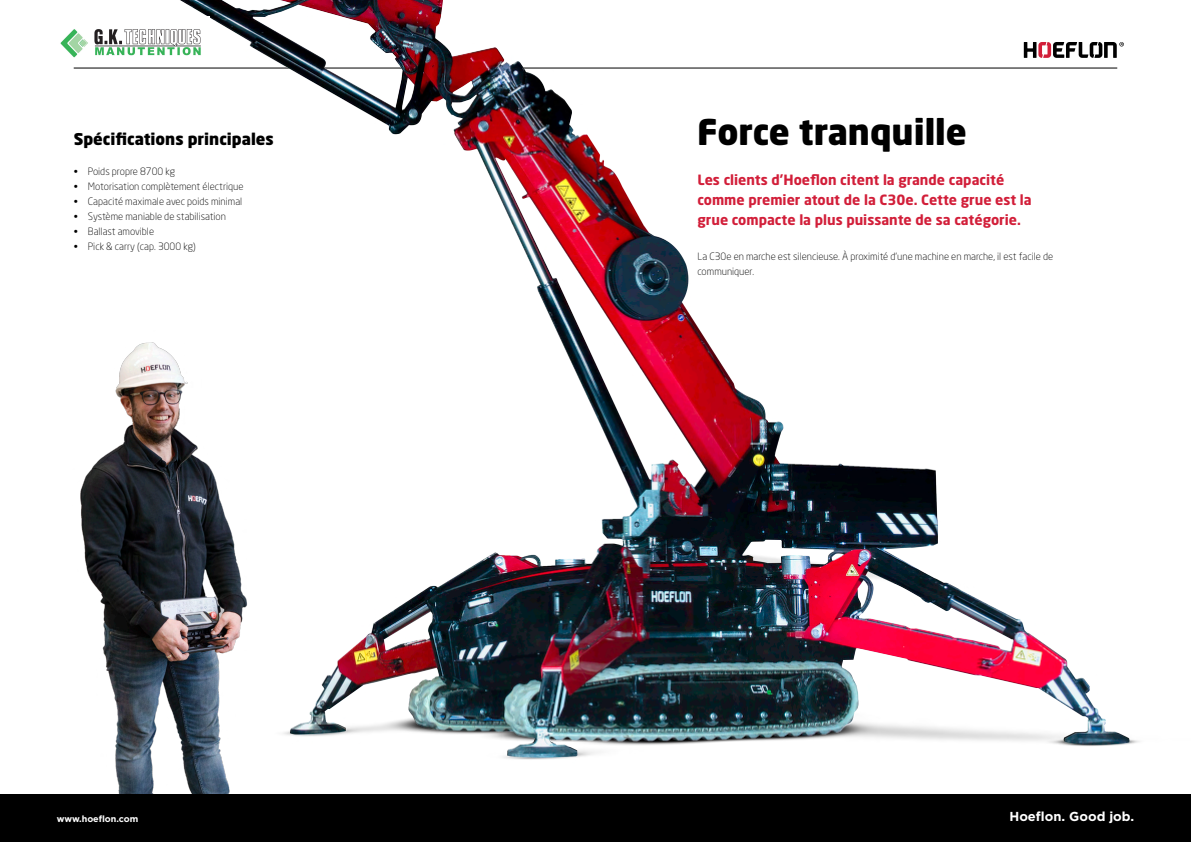
<style>
.page{position:relative;width:1191px;height:842px;background:#fff}
.page>*{position:absolute;margin:0;border:0;box-sizing:border-box;transform-origin:0 0}
.kop_1{font:900 35px "Neo Sans W1 G";color:#000}
.kop_2{font:900 16px "Neo Sans W1 G";color:#000}
.introtekst{font:700 14px/20px "Neo Sans W1 G";color:#d21e39}
.t1{font:700 13px "Gotham";color:#fff}
.bodytekst{font:300 10px/15px "Neo Sans W1 G";color:#000}
.t2{font:700 9px "Gotham";color:#fff}
</style>
<div class="page">
<img style="left:73px;top:0;width:1067px;height:760px">
<img style="left:73px;top:265px;width:276px;height:529px">
<div style="left:0;top:794px;width:1191px;height:48px;background:#000"></div>
<img style="left:60px;top:17px;width:149px;height:49px">
<p class="kop_2" style="left:74px;top:129px;width:201px">Spécifications principales</p>
<p class="bodytekst" style="left:74px;top:164px;width:103px">• Poids propre 8700 kg</p>
<p class="bodytekst" style="left:74px;top:179px;width:171px">• Motorisation complètement électrique</p>
<p class="bodytekst" style="left:74px;top:194px;width:170px">• Capacité maximale avec poids minimal</p>
<p class="bodytekst" style="left:74px;top:209px;width:154px">• Système maniable de stabilisation</p>
<p class="bodytekst" style="left:74px;top:224px;width:82px">• Ballast amovible</p>
<p class="bodytekst" style="left:74px;top:239px;width:124px">• Pick &amp; carry (cap. 3000 kg)</p>
<p class="kop_1" style="left:697px;top:109px;width:271px">Force tranquille</p>
<p class="introtekst" style="left:697px;top:170px;width:336px">Les clients d’Hoeflon citent la grande capacité comme premier atout de la C30e. Cette grue est la grue compacte la plus puissante de sa catégorie.</p>
<p class="bodytekst" style="left:697px;top:249px;width:357px">La C30e en marche est silencieuse. À proximité d'une machine en marche, il est facile de communiquer.</p>
<p class="t2" style="left:57px;top:813px;width:83px">www.hoeflon.com</p>
<h3 class="t1" style="left:1009px;top:807px;width:126px">Hoeflon. Good job.</h3>
</div>
